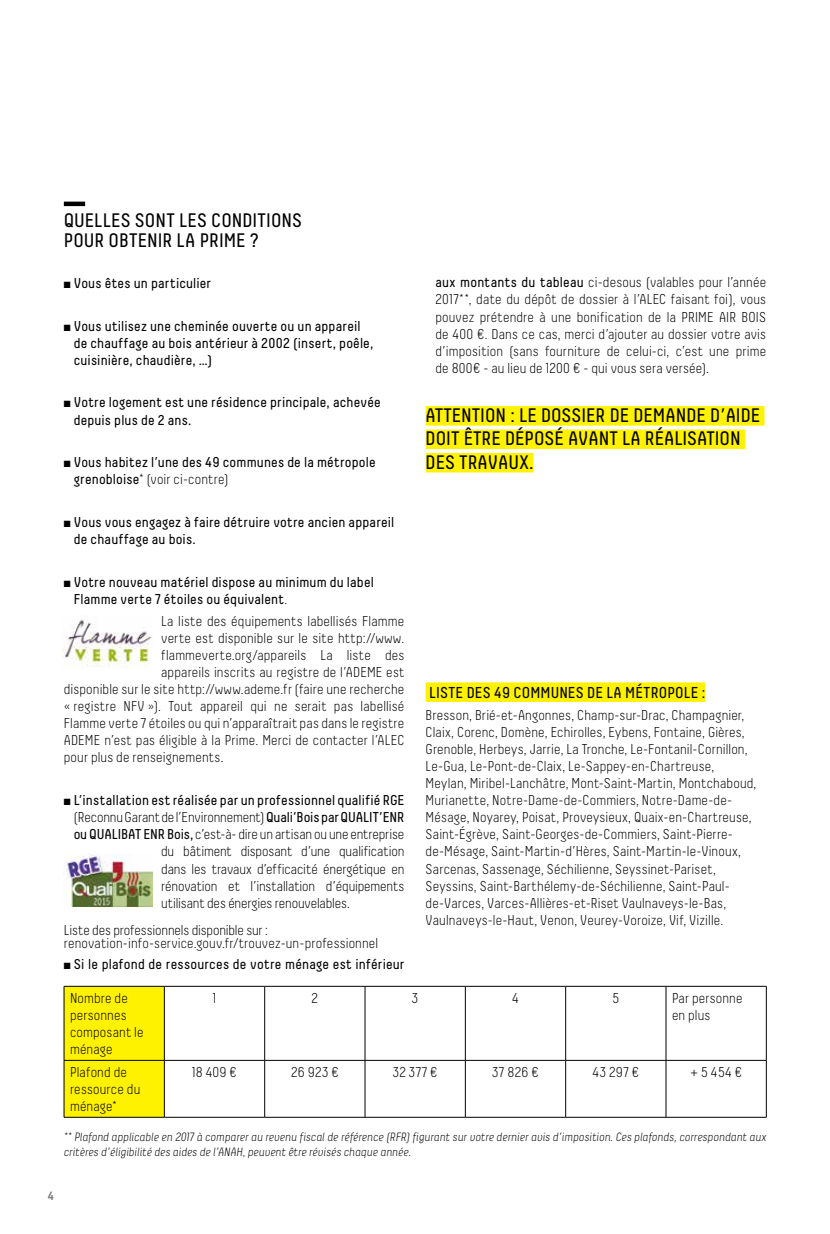
<style>
.page{position:relative;width:830px;height:1234px;background:#fff}
.page>*{position:absolute;margin:0;border:0;box-sizing:border-box;transform-origin:0 0}
.t1{font:19.5px/23.4px "Decima";color:#000}
.t2{font:15.75px "Decima";letter-spacing:.01em;color:#000}
.t3{font:300 14.25px/17.1px "Decima";letter-spacing:.01em;color:#000}
.t4{font:14.25px/17.1px "Decima";letter-spacing:.01em;color:#000}
.t5{font:300 14.25px "Decima";letter-spacing:-.01em;color:#000}
.t6{font:italic 300 12px/14.4px "Decima";letter-spacing:.01em;color:#000}
.t7{font:700 12px "Decima";color:#808285}
.s1{font-weight:300}
.s2{font-weight:400}
</style>
<div class="page">
<div style="left:64px;top:201px;width:21px;height:5px;background:#000"></div>
<div style="left:425px;top:682px;width:280px;height:19px;background:#fff200"></div>
<div style="left:65px;top:986px;width:99px;height:130px;background:#fff200"></div>
<hr style="left:64px;top:985px;width:100px;height:1px;background:#000">
<hr style="left:64px;top:986px;width:1px;height:73px;background:#000">
<hr style="left:164px;top:985px;width:100px;height:1px;background:#000">
<hr style="left:164px;top:986px;width:1px;height:73px;background:#000">
<hr style="left:264px;top:985px;width:101px;height:1px;background:#000">
<hr style="left:264px;top:986px;width:1px;height:73px;background:#000">
<hr style="left:365px;top:985px;width:100px;height:1px;background:#000">
<hr style="left:364px;top:986px;width:1px;height:73px;background:#000">
<hr style="left:465px;top:985px;width:100px;height:1px;background:#000">
<hr style="left:465px;top:986px;width:1px;height:73px;background:#000">
<hr style="left:565px;top:985px;width:100px;height:1px;background:#000">
<hr style="left:565px;top:986px;width:1px;height:73px;background:#000">
<hr style="left:665px;top:985px;width:101px;height:1px;background:#000">
<hr style="left:665px;top:986px;width:1px;height:73px;background:#000">
<hr style="left:765px;top:986px;width:1px;height:73px;background:#000">
<hr style="left:64px;top:1059px;width:100px;height:1px;background:#000">
<hr style="left:64px;top:1060px;width:1px;height:56px;background:#000">
<hr style="left:164px;top:1059px;width:100px;height:1px;background:#000">
<hr style="left:164px;top:1060px;width:1px;height:56px;background:#000">
<hr style="left:264px;top:1059px;width:101px;height:1px;background:#000">
<hr style="left:264px;top:1060px;width:1px;height:56px;background:#000">
<hr style="left:365px;top:1059px;width:100px;height:1px;background:#000">
<hr style="left:364px;top:1060px;width:1px;height:56px;background:#000">
<hr style="left:465px;top:1059px;width:100px;height:1px;background:#000">
<hr style="left:465px;top:1060px;width:1px;height:56px;background:#000">
<hr style="left:565px;top:1059px;width:100px;height:1px;background:#000">
<hr style="left:565px;top:1060px;width:1px;height:56px;background:#000">
<hr style="left:665px;top:1059px;width:101px;height:1px;background:#000">
<hr style="left:665px;top:1060px;width:1px;height:56px;background:#000">
<hr style="left:765px;top:1060px;width:1px;height:56px;background:#000">
<hr style="left:64px;top:1116px;width:100px;height:1px;background:#000">
<hr style="left:164px;top:1116px;width:100px;height:1px;background:#000">
<hr style="left:264px;top:1116px;width:101px;height:1px;background:#000">
<hr style="left:365px;top:1116px;width:100px;height:1px;background:#000">
<hr style="left:465px;top:1116px;width:100px;height:1px;background:#000">
<hr style="left:565px;top:1116px;width:100px;height:1px;background:#000">
<hr style="left:665px;top:1116px;width:101px;height:1px;background:#000">
<div style="left:425px;top:406px;width:339px;height:19px;background:#fff200"></div>
<div style="left:425px;top:429px;width:319px;height:20px;background:#fff200"></div>
<div style="left:425px;top:453px;width:108px;height:19px;background:#fff200"></div>
<img style="left:63px;top:620px;width:89px;height:48px">
<img style="left:64px;top:853px;width:89px;height:52px">
<h1 class="t1" style="left:64px;top:211px;width:239px;line-height:19.5px">QUELLES SONT LES CONDITIONS<br>POUR OBTENIR LA PRIME ?</h1>
<p class="t4" style="left:64px;top:274px;width:149px">■ Vous êtes un particulier</p>
<p class="t4" style="left:74px;top:317px;width:301px;text-indent:-10px">■ Vous utilisez une cheminée ouverte ou un appareil de chauffage au bois antérieur à 2002 (insert, poêle, cuisinière, chaudière, …)</p>
<p class="t4" style="left:74px;top:394px;width:308px;text-indent:-10px">■ Votre logement est une résidence principale, achevée depuis plus de 2 ans.</p>
<p class="t4" style="left:74px;top:453px;width:303px;text-indent:-10px">■ Vous habitez l’une des 49 communes de la métropole grenobloise<span class="s1">* (voir ci-contre)</span></p>
<p class="t4" style="left:74px;top:513px;width:322px;text-indent:-10px">■ Vous vous engagez à faire détruire votre ancien appareil de chauffage au bois.</p>
<p class="t4" style="left:74px;top:573px;width:301px;text-indent:-10px">■ Votre nouveau matériel dispose au minimum du label<br>Flamme verte 7 étoiles ou équivalent<span class="s1">.</span></p>
<p class="t3" style="left:161px;top:612px;width:244px">La liste des équipements labellisés Flamme</p>
<p class="t3" style="left:161px;top:629px;width:244px">verte est disponible sur le site http://www.</p>
<p class="t3" style="left:161px;top:646px;width:244px">flammeverte.org/appareils La liste des</p>
<p class="t3" style="left:161px;top:663px;width:244px">appareils inscrits au registre de l’ADEME est</p>
<p class="t3" style="left:64px;top:680px;width:342px">disponible sur le site http://www.ademe.fr (faire une recherche</p>
<p class="t3" style="left:64px;top:697px;width:342px">« registre NFV »). Tout appareil qui ne serait pas labellisé</p>
<p class="t3" style="left:64px;top:714px;width:342px">Flamme verte 7 étoiles ou qui n’apparaîtrait pas dans le registre</p>
<p class="t3" style="left:64px;top:731px;width:342px">ADEME n’est pas éligible à la Prime. Merci de contacter l’ALEC</p>
<p class="t3" style="left:64px;top:748px;width:161px">pour plus de renseignements.</p>
<p class="t4" style="left:64px;top:791px;width:342px">■ L’installation est réalisée par un professionnel qualifié RGE</p>
<p class="t5" style="left:74px;top:809px;width:332px">(Reconnu Garant de l’Environnement) <span class="s2">Quali’Bois par QUALIT’ENR</span></p>
<p class="t5" style="left:74px;top:826px;width:332px"><span class="s2">ou QUALIBAT ENR Bois,</span> c’est-à- dire un artisan ou une entreprise</p>
<p class="t5" style="left:161px;top:843px;width:244px">du bâtiment disposant d’une qualification</p>
<p class="t5" style="left:161px;top:860px;width:244px">dans les travaux d’efficacité énergétique en</p>
<p class="t5" style="left:161px;top:877px;width:244px">rénovation et l’installation d’équipements</p>
<p class="t5" style="left:161px;top:894px;width:190px">utilisant des énergies renouvelables.</p>
<p class="t3" style="left:64px;top:922px;width:316px;line-height:13.5px">Liste des professionnels disponible sur : renovation-info-service.gouv.fr/trouvez-un-professionnel</p>
<p class="t4" style="left:64px;top:955px;width:342px">■ Si le plafond de ressources de votre ménage est inférieur</p>
<p class="t3" style="left:435px;top:274px;width:332px;text-align:justify"><span class="s2">aux montants du tableau</span> ci-desous (valables pour l’année 2017**, date du dépôt de dossier à l’ALEC faisant foi), vous pouvez prétendre à une bonification de la PRIME AIR BOIS de 400 €. Dans ce cas, merci d’ajouter au dossier votre avis d’imposition (sans fourniture de celui-ci, c’est une prime de 800€ - au lieu de 1200 € - qui vous sera versée).</p>
<h1 class="t1" style="left:425px;top:403px;width:336px">ATTENTION : LE DOSSIER DE DEMANDE D’AIDE<br>DOIT ÊTRE DÉPOSÉ AVANT LA RÉALISATION<br>DES TRAVAUX.</h1>
<p class="t2" style="left:429px;top:683px;width:277px">LISTE DES 49 COMMUNES DE LA MÉTROPOLE :</p>
<p class="t3" style="left:425px;top:705px;width:332px">Bresson, Brié-et-Angonnes, Champ-sur-Drac, Champagnier, Claix, Corenc, Domène, Echirolles, Eybens, Fontaine, Gières, Grenoble, Herbeys, Jarrie, La Tronche, Le-Fontanil-Cornillon, Le-Gua, Le-Pont-de-Claix, Le-Sappey-en-Chartreuse, Meylan, Miribel-Lanchâtre, Mont-Saint-Martin, Montchaboud, Murianette, Notre-Dame-de-Commiers, Notre-Dame-de-Mésage, Noyarey, Poisat, Proveysieux, Quaix-en-Chartreuse, Saint-Égrève, Saint-Georges-de-Commiers, Saint-Pierre&shy;de-Mésage, Saint-Martin-d’Hères, Saint-Martin-le-Vinoux, Sarcenas, Sassenage, Séchilienne, Seyssinet-Pariset, Seyssins, Saint-Barthélemy-de-Séchilienne, Saint-Paul&shy;de-Varces, Varces-Allières-et-Riset Vaulnaveys-le-Bas, Vaulnaveys-le-Haut, Venon, Veurey-Voroize, Vif, Vizille.</p>
<p class="t3" style="left:70px;top:989px;width:75px">Nombre de personnes composant le ménage</p>
<p class="t3" style="left:213px;top:989px;width:5px">1</p>
<p class="t3" style="left:311px;top:989px;width:8px">2</p>
<p class="t3" style="left:412px;top:989px;width:8px">3</p>
<p class="t3" style="left:512px;top:989px;width:8px">4</p>
<p class="t3" style="left:612px;top:989px;width:8px">5</p>
<p class="t3" style="left:671px;top:989px;width:72px">Par personne en plus</p>
<p class="t3" style="left:70px;top:1063px;width:72px">Plafond de ressource du ménage*</p>
<p class="t3" style="left:192px;top:1063px;width:46px">18 409 €</p>
<p class="t3" style="left:291px;top:1063px;width:49px">26 923 €</p>
<p class="t3" style="left:392px;top:1063px;width:46px">32 377 €</p>
<p class="t3" style="left:492px;top:1063px;width:48px">37 826 €</p>
<p class="t3" style="left:592px;top:1063px;width:48px">43 297 €</p>
<p class="t3" style="left:689px;top:1063px;width:54px">+ 5 454 €</p>
<p class="t6" style="left:64px;top:1129px;width:703px">** Plafond applicable en 2017 à comparer au revenu fiscal de référence (RFR) figurant sur votre dernier avis d’imposition. Ces plafonds, correspondant aux critères d’éligibilité des aides de l’ANAH, peuvent être révisés chaque année.</p>
<p class="t7" style="left:48px;top:1188px;width:8px">4</p>
</div>
